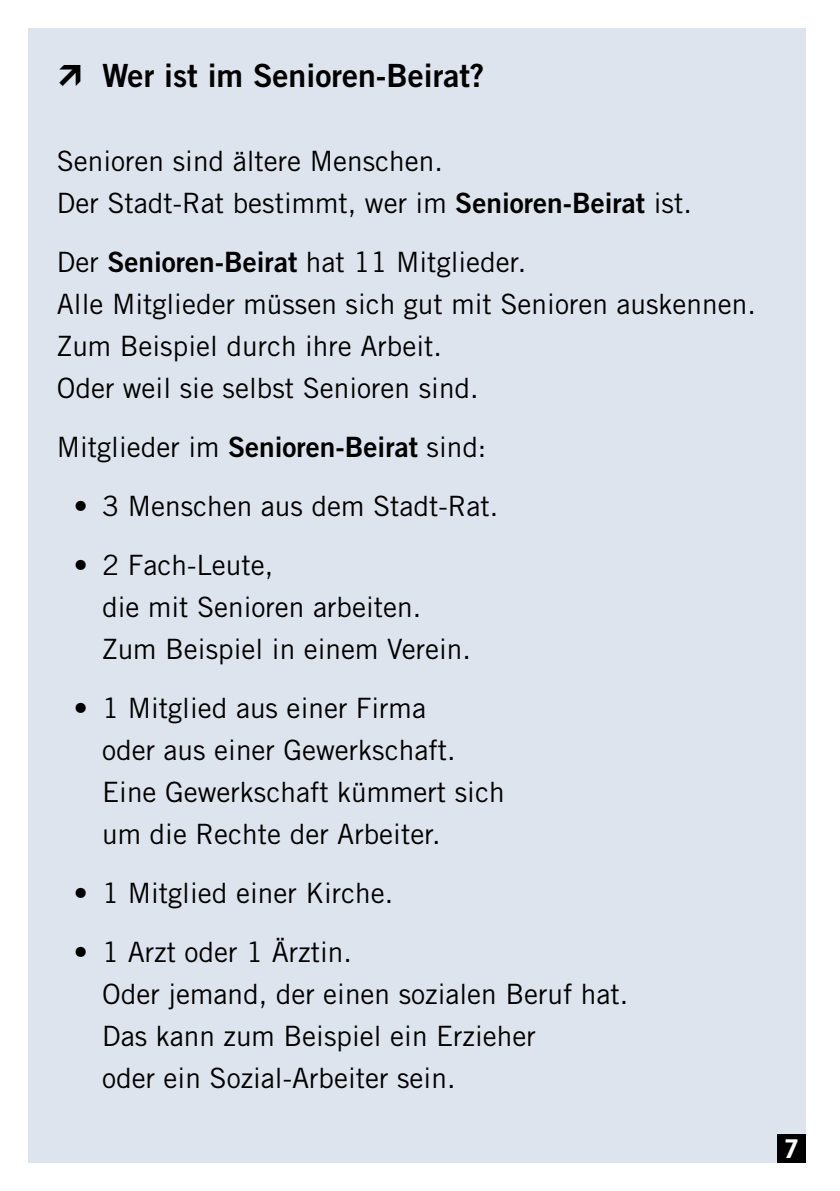
<style>
.page{position:relative;width:840px;height:1191px;background:#fff}
.page>*{position:absolute;margin:0;border:0;box-sizing:border-box;transform-origin:0 0}
.t1{font:32px "Trade Gothic LT Std Bd 2";color:#000}
.t2{font:28px/42px "Trade Gothic LT Std";color:#000}
.t3{font:700 24px "News Gothic Std";color:#fff}
.s1{font-family:"Trade Gothic LT Std Bd 2"}
</style>
<div class="page">
<div style="left:28px;top:28px;width:777px;height:1134px;background:#dee4ee"></div>
<div style="left:777px;top:1134px;width:28px;height:28px;background:#000"></div>
<p class="t1" style="left:102px;top:56px;width:383px">Wer ist im Senioren-Beirat?</p>
<p class="t2" style="left:57px;top:140px;width:636px">Senioren sind ältere Menschen.<br>Der Stadt-Rat bestimmt, wer im <span class="s1">Senioren-Beirat</span> ist.</p>
<p class="t2" style="left:57px;top:241px;width:700px">Der <span class="s1">Senioren-Beirat</span> hat 11 Mitglieder.<br>Alle Mitglieder müssen sich gut mit Senioren auskennen.<br>Zum Beispiel durch ihre Arbeit.<br>Oder weil sie selbst Senioren sind.</p>
<p class="t2" style="left:57px;top:426px;width:431px">Mitglieder im <span class="s1">Senioren-Beirat</span> sind:</p>
<p class="t2" style="left:74px;top:485px;width:426px">• 3 Menschen aus dem Stadt-Rat.</p>
<p class="t2" style="left:102px;top:544px;width:370px;text-indent:-28px">• 2 Fach-Leute,<br>die mit Senioren arbeiten.<br>Zum Beispiel in einem Verein.</p>
<p class="t2" style="left:102px;top:687px;width:404px;text-indent:-28px">• 1 Mitglied aus einer Firma<br>oder aus einer Gewerkschaft.<br>Eine Gewerkschaft kümmert sich um die Rechte der Arbeiter.</p>
<p class="t2" style="left:74px;top:872px;width:321px">• 1 Mitglied einer Kirche.</p>
<p class="t2" style="left:102px;top:931px;width:527px;text-indent:-28px">• 1 Arzt oder 1 Ärztin.<br>Oder jemand, der einen sozialen Beruf hat.<br>Das kann zum Beispiel ein Erzieher<br>oder ein Sozial-Arbeiter sein.</p>
<p class="t3" style="left:783px;top:1133px;width:16px">7</p>
</div>
